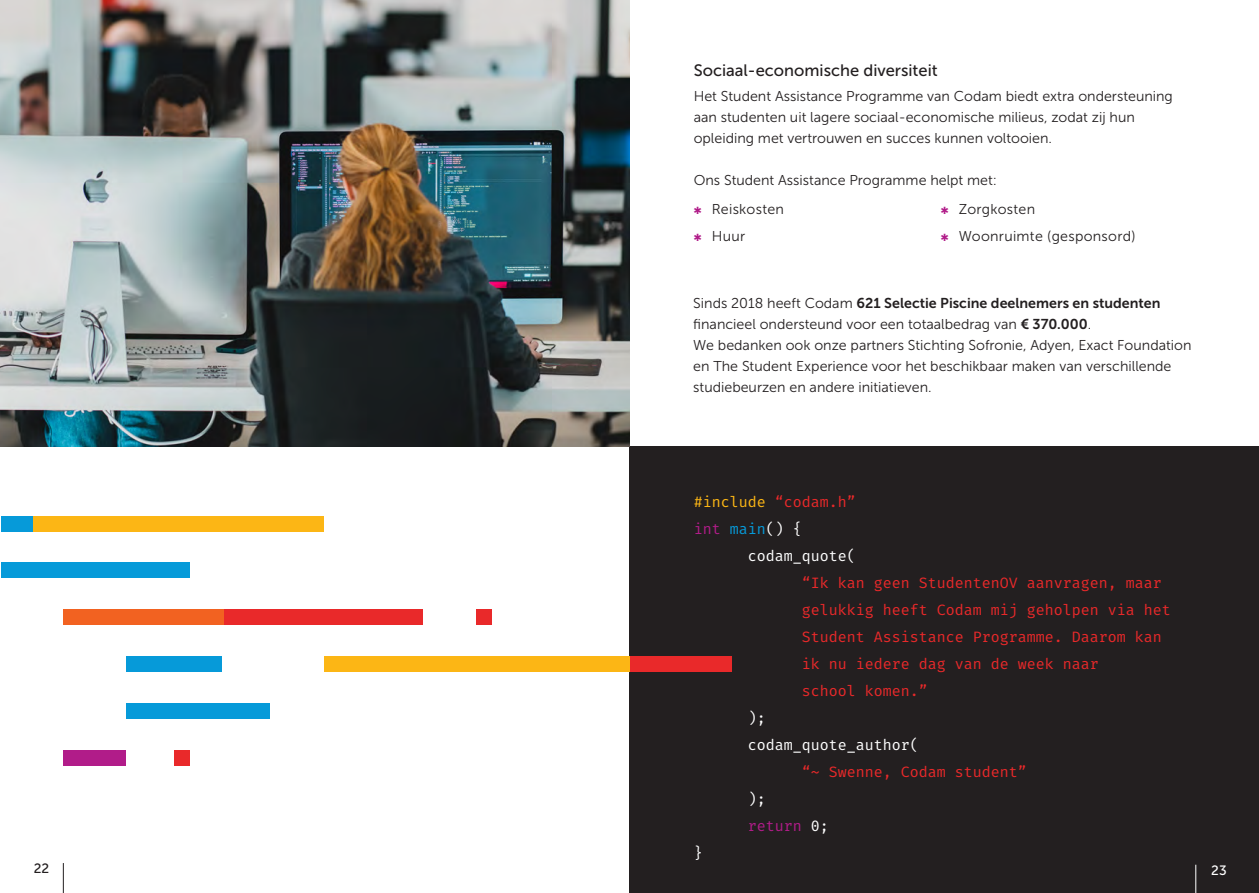
<style>
.page{position:relative;width:1259px;height:893px;background:#fff}
.page>*{position:absolute;margin:0;border:0;box-sizing:border-box;transform-origin:0 0}
.Subsub_titel{font:16.5px "Museo Sans 500";color:#231f20}
.Quote{font:15px "Fira Mono";color:#e9292a}
.Quote-2{font:15px "Fira Mono";color:#fff}
.Quote-3{font:15px "Fira Mono";color:#069ad9}
.Quote-4{font:15px "Fira Mono";color:#b11c89}
.Body_text{font:14.25px/21px "Museo Sans 300";color:#231f20}
.Body_text-2{font:14.25px "Museo Sans 300";letter-spacing:.02em;color:#231f20}
.t1{font:13.5px "Museo Sans 500";color:#231f20}
.t2{font:13.5px "Museo Sans 500";color:#fff}
.s1{color:#b11c89}
.s2{font-family:"Museo Sans 700"}
.s3{color:#fcb615}
.s4{color:#fff}
</style>
<div class="page">
<div style="left:629px;top:446px;width:630px;height:447px;background:#231f20"></div>
<svg style="left:1195px;top:865px;width:1px;height:28px"></svg>
<hr style="left:63px;top:863px;width:1px;height:30px;background:#231f20">
<img style="left:0;top:0;width:629px;height:446px">
<div style="left:126px;top:703px;width:144px;height:16px;background:#069ad9"></div>
<div style="left:126px;top:656px;width:95px;height:16px;background:#069ad9"></div>
<div style="left:324px;top:656px;width:306px;height:16px;background:#fcb615"></div>
<div style="left:630px;top:656px;width:101px;height:16px;background:#e9292a"></div>
<div style="left:63px;top:750px;width:63px;height:15px;background:#b11c89"></div>
<div style="left:174px;top:750px;width:15px;height:15px;background:#e9292a"></div>
<div style="left:63px;top:609px;width:162px;height:16px;background:#f26221"></div>
<div style="left:225px;top:609px;width:198px;height:16px;background:#e9292a"></div>
<div style="left:477px;top:609px;width:15px;height:16px;background:#e9292a"></div>
<div style="left:1px;top:562px;width:188px;height:16px;background:#069ad9"></div>
<div style="left:1px;top:516px;width:33px;height:15px;background:#069ad9"></div>
<div style="left:34px;top:516px;width:290px;height:15px;background:#fcb615"></div>
<p class="Subsub_titel" style="left:693px;top:61px;width:245px">Sociaal-economische diversiteit</p>
<p class="Body_text" style="left:693px;top:86px;width:481px">Het Student Assistance Programme van Codam biedt extra ondersteuning aan studenten uit lagere sociaal-economische milieus, zodat zij hun opleiding met vertrouwen en succes kunnen voltooien.</p>
<p class="Body_text" style="left:693px;top:170px;width:305px">Ons Student Assistance Programme helpt met:</p>
<p class="Body_text-2" style="left:693px;top:201px;width:92px"><span class="s1">✱</span> Reiskosten</p>
<p class="Body_text" style="left:693px;top:225px;width:53px"><span class="s1">✱</span> Huur</p>
<p class="Body_text-2" style="left:940px;top:201px;width:96px"><span class="s1">✱</span> Zorgkosten</p>
<p class="Body_text-2" style="left:940px;top:228px;width:196px"><span class="s1">✱</span> Woonruimte (gesponsord)</p>
<p class="Body_text" style="left:693px;top:292px;width:469px">Sinds 2018 heeft Codam <span class="s2">621 Selectie Piscine deelnemers en studenten </span>financieel ondersteund voor een totaalbedrag van <span class="s2">€ 370.000</span>.</p>
<p class="Body_text" style="left:693px;top:334px;width:500px">We bedanken ook onze partners Stichting Sofronie, Adyen, Exact Foundation en The Student Experience voor het beschikbaar maken van verschillende studiebeurzen en andere initiatieven.</p>
<p class="Quote" style="left:693px;top:492px;width:163px"><span class="s3">#include</span> “codam.h”</p>
<p class="Quote-3" style="left:693px;top:519px;width:109px"><span class="s1">int</span> main<span class="s4">() {</span></p>
<p class="Quote-2" style="left:747px;top:546px;width:109px">codam_quote(</p>
<p class="Quote" style="left:801px;top:573px;width:362px">“Ik kan geen StudentenOV aanvragen, maar</p>
<p class="Quote" style="left:801px;top:600px;width:371px">gelukkig heeft Codam mij geholpen via het</p>
<p class="Quote" style="left:801px;top:627px;width:362px">Student Assistance Programme. Daarom kan</p>
<p class="Quote" style="left:801px;top:654px;width:299px">ik nu iedere dag van de week naar</p>
<p class="Quote" style="left:801px;top:681px;width:127px">school komen.”</p>
<p class="Quote-2" style="left:747px;top:708px;width:19px">);</p>
<p class="Quote-2" style="left:747px;top:735px;width:173px">codam_quote_author(</p>
<p class="Quote" style="left:801px;top:762px;width:227px">“~ Swenne, Codam student”</p>
<p class="Quote-2" style="left:747px;top:789px;width:19px">);</p>
<p class="Quote-4" style="left:747px;top:816px;width:82px">return <span class="s4">0;</span></p>
<p class="Quote-2" style="left:693px;top:843px;width:10px">}</p>
<p class="t1" style="left:34px;top:861px;width:17px">22</p>
<p class="t2" style="left:1211px;top:863px;width:17px">23</p>
</div>
